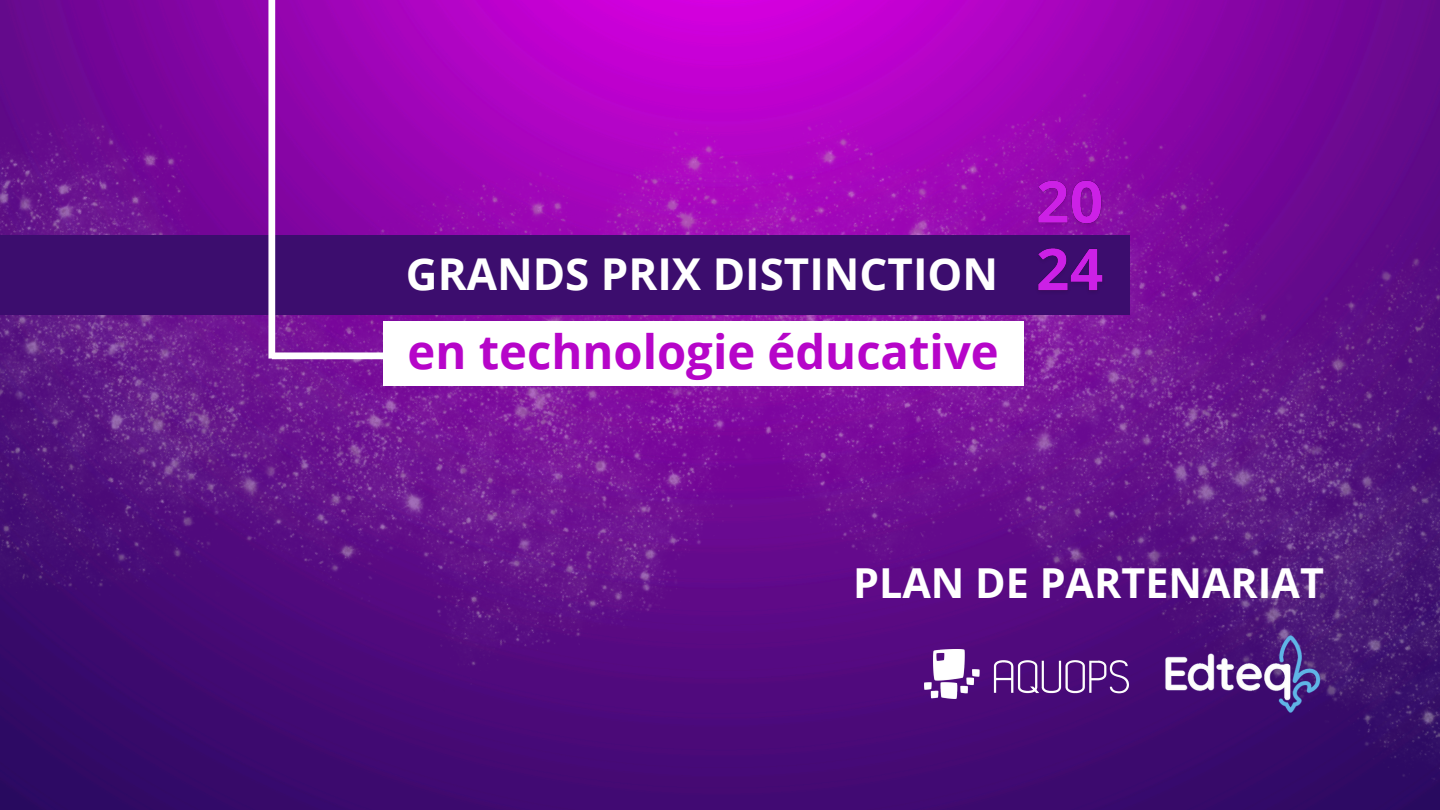
<style>
.page{position:relative;width:1440px;height:810px;background:#fff}
.page>*{position:absolute;margin:0;border:0;box-sizing:border-box;transform-origin:0 0}
.t1{font:700 47.2px "Open Sans";color:#b605c9}
.t2{font:700 43.9px "Open Sans";color:#fff}
.t3{font:700 41.3px "Open Sans";color:#fff}
</style>
<div class="page">
<img style="left:0;top:0;width:1440px;height:810px">
<div style="left:272px;top:352px;width:735px;height:7px;background:#fff"></div>
<div style="left:383px;top:321px;width:641px;height:64px;background:#fff"></div>
<div style="left:0;top:235px;width:1129px;height:80px;background:#3c0d6e"></div>
<div style="left:268px;top:0;width:7px;height:359px;background:#fff"></div>
<img style="left:1033px;top:162px;width:76px;height:129px">
<img style="left:925px;top:649px;width:203px;height:50px">
<img style="left:1146px;top:577px;width:194px;height:194px">
<p class="t2" style="left:406px;top:243px;width:594px">GRANDS PRIX DISTINCTION</p>
<h2 class="t1" style="left:408px;top:319px;width:593px">en technologie éducative</h2>
<p class="t3" style="left:853px;top:554px;width:472px">PLAN DE PARTENARIAT</p>
</div>
